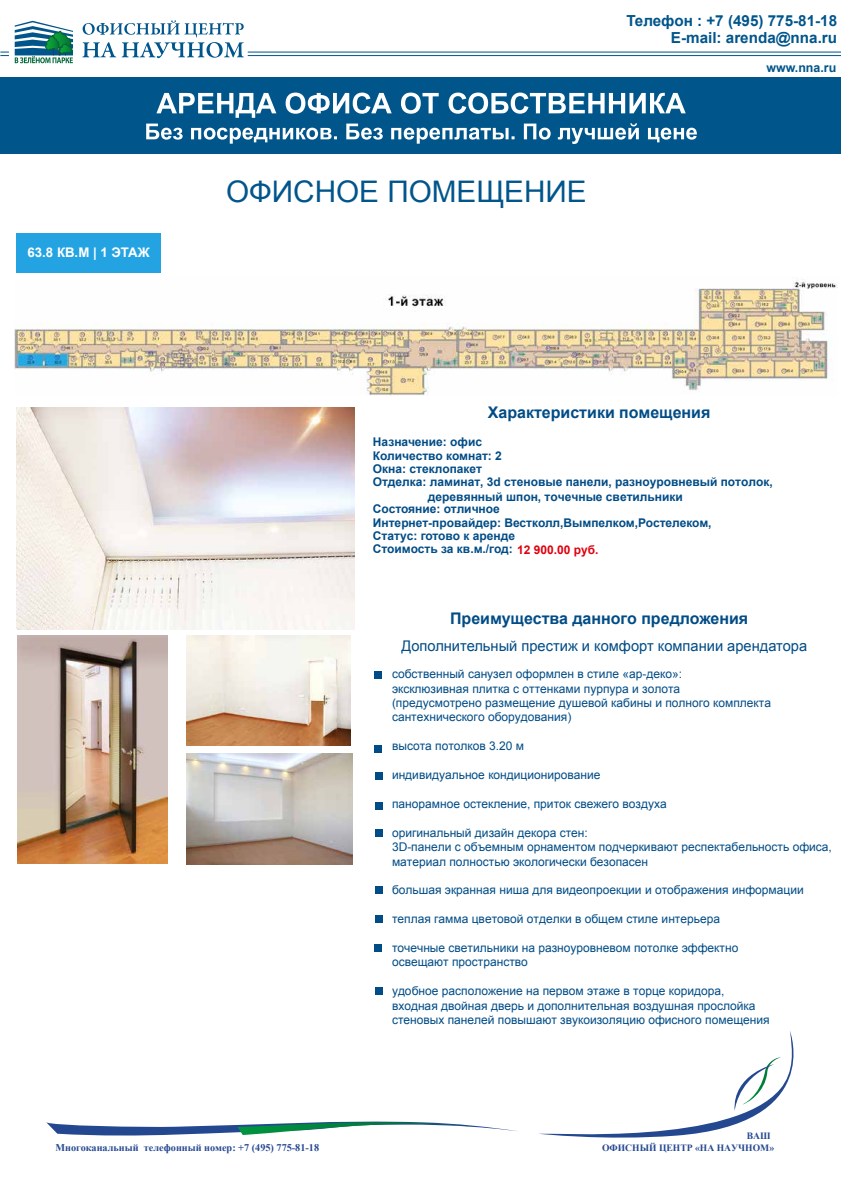
<style>
.page{position:relative;width:841px;height:1187px;background:#fff}
.page>*{position:absolute;margin:0;border:0;box-sizing:border-box;transform-origin:0 0}
.t1{font:29.7px "Arial";color:#00558b}
.t2{font:700 16px "Arial";color:#004c86}
.t3{font:700 15.2px/17px "Arial";color:#00558b;text-align:right}
.t4{font:14.7px "Arial";color:#004c86}
.t5{font:700 13.2px "Arial";color:#fff}
.t6{font:700 12.4px "Arial";color:#00558b}
.t7{font:12px/14.4px "Arial";color:#004c86}
.t8{font:700 12px/13.4px "Arial";color:#004c86}
.t9{font:700 10.2px "Times New Roman";color:#264892}
.t10{font:700 9.6px "Times New Roman";color:#254891}
.s1{color:#e2000f}
</style>
<div class="page">
<div style="left:375px;top:670px;width:7px;height:8px;background:#004c86"></div>
<div style="left:375px;top:745px;width:7px;height:7px;background:#004c86"></div>
<div style="left:375px;top:772px;width:7px;height:7px;background:#004c86"></div>
<div style="left:375px;top:886px;width:7px;height:7px;background:#004c86"></div>
<div style="left:374px;top:944px;width:7px;height:7px;background:#004c86"></div>
<div style="left:375px;top:987px;width:7px;height:7px;background:#004c86"></div>
<div style="left:16px;top:233px;width:145px;height:39px;background:#24a3e2"></div>
<div style="left:0;top:78px;width:841px;height:76px;background:#00558b"></div>
<svg style="left:146px;top:93px;width:551px;height:51px"></svg>
<hr style="left:248px;top:55px;width:593px;height:1px;background:#00558b">
<svg style="left:0;top:52px;width:9px;height:4px"></svg>
<hr style="left:248px;top:52px;width:593px;height:1px;background:#00558b">
<img style="left:186px;top:753px;width:166px;height:111px">
<div style="left:375px;top:802px;width:7px;height:7px;background:#004c86"></div>
<div style="left:375px;top:829px;width:7px;height:7px;background:#004c86"></div>
<div style="left:375px;top:915px;width:7px;height:7px;background:#004c86"></div>
<img style="left:15px;top:279px;width:822px;height:117px">
<svg style="left:82px;top:20px;width:162px;height:38px"></svg>
<svg style="left:15px;top:21px;width:58px;height:42px"></svg>
<img style="left:17px;top:407px;width:337px;height:222px">
<img style="left:186px;top:635px;width:165px;height:110px">
<img style="left:18px;top:635px;width:149px;height:228px">
<svg style="left:46px;top:1121px;width:472px;height:15px"></svg>
<svg style="left:539px;top:1031px;width:255px;height:107px"></svg>
<p class="t3" style="left:626px;top:13px;width:212px">Телефон : +7 (495) 775-81-18<br>E-mail: arenda@nna.ru</p>
<p class="t5" style="left:28px;top:243px;width:124px">63.8 КВ.М | 1 ЭТАЖ</p>
<h1 class="t1" style="left:226px;top:172px;width:362px">ОФИСНОЕ ПОМЕЩЕНИЕ</h1>
<p class="t6" style="left:766px;top:59px;width:71px">www.nna.ru</p>
<h2 class="t2" style="left:488px;top:402px;width:224px">Характеристики помещения</h2>
<p class="t8" style="left:373px;top:435px;width:111px">Назначение: офис</p>
<p class="t8" style="left:373px;top:449px;width:130px">Количество комнат: 2</p>
<p class="t8" style="left:373px;top:462px;width:111px">Окна: стеклопакет</p>
<p class="t8" style="left:373px;top:475px;width:401px">Отделка: ламинат, 3d стеновые панели, разноуровневый потолок,</p>
<p class="t8" style="left:428px;top:490px;width:256px">деревянный шпон, точечные светильники</p>
<p class="t8" style="left:373px;top:502px;width:340px">Состояние: отличное<br>Интернет-провайдер: Вестколл,Вымпелком,Ростелеком, Статус: готово к аренде<br>Стоимость за кв.м./год: <span class="s1">12 900.00 руб.</span></p>
<h2 class="t2" style="left:450px;top:607px;width:300px">Преимущества данного предложения</h2>
<p class="t4" style="left:401px;top:636px;width:407px">Дополнительный престиж и комфорт компании арендатора</p>
<p class="t7" style="left:392px;top:666px;width:381px">собственный санузел оформлен в стиле «ар-деко»:<br>эксклюзивная плитка с оттенками пурпура и золота (предусмотрено размещение душевой кабины и полного комплекта сантехнического оборудования)</p>
<p class="t7" style="left:392px;top:738px;width:134px">высота потолков 3.20 м</p>
<p class="t7" style="left:392px;top:767px;width:210px">индивидуальное кондиционирование</p>
<p class="t7" style="left:392px;top:796px;width:276px">панорамное остекление, приток свежего воздуха</p>
<p class="t7" style="left:392px;top:825px;width:441px">оригинальный дизайн декора стен:<br>3D-панели с объемным орнаментом подчеркивают респектабельность офиса, материал полностью экологически безопасен</p>
<p class="t7" style="left:392px;top:882px;width:413px">большая экранная ниша для видеопроекции и отображения информации</p>
<p class="t7" style="left:392px;top:911px;width:330px">теплая гамма цветовой отделки в общем стиле интерьера</p>
<p class="t7" style="left:392px;top:940px;width:348px">точечные светильники на разноуровневом потолке эффектно освещают пространство</p>
<p class="t7" style="left:392px;top:983px;width:379px">удобное расположение на первом этаже в торце коридора, входная двойная дверь и дополнительная воздушная прослойка стеновых панелей повышают звукоизоляцию офисного помещения</p>
<p class="t10" style="left:747px;top:1128px;width:25px">ВАШ</p>
<p class="t9" style="left:56px;top:1139px;width:265px">Многоканальный телефонный номер: +7 (495) 775-81-18</p>
<p class="t10" style="left:602px;top:1141px;width:174px">ОФИСНЫЙ ЦЕНТР «НА НАУЧНОМ»</p>
</div>
